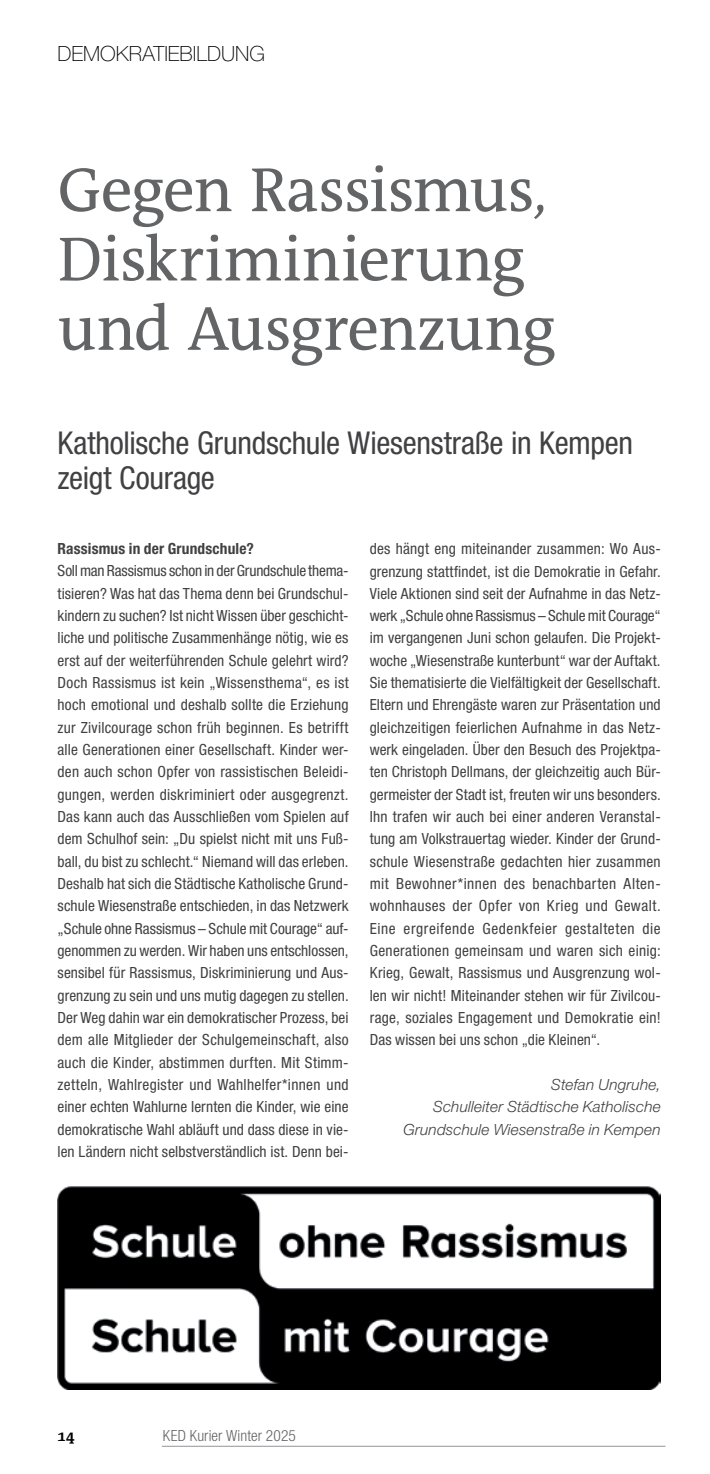
<style>
.page{position:relative;width:710px;height:1474px;background:#fff}
.page>*{position:absolute;margin:0;border:0;box-sizing:border-box;transform-origin:0 0}
.t1{font:63px/69.3px "The Antiqua Sun";letter-spacing:-.02em;color:#636466}
.t2{font:condensed 31.5px/35px "Helvetica Neue LT Std";letter-spacing:-.01em;color:#414042}
.t3{font:100 21px "Helvetica Neue LT Std";color:#000}
.t4{font:condensed 15.4px/22.4px "Helvetica Neue LT Std";letter-spacing:.01em;color:#414042;text-align:justify}
.t5{font:italic 300 15.4px/22.4px "Helvetica Neue LT Std";letter-spacing:.01em;color:#414042;text-align:right}
.t6{font:700 condensed 15.4px "Helvetica Neue LT Std";letter-spacing:.01em;color:#414042}
.t7{font:300 condensed 15.4px "Helvetica Neue LT Std";letter-spacing:.01em;color:#636466}
.t8{font:700 15.4px "The Antiqua Sun";color:#000}
</style>
<div class="page">
<hr style="left:162px;top:1445px;width:503px;height:1px;background:#939598">
<img style="left:58px;top:1186px;width:602px;height:203px">
<h3 class="t3" style="left:58px;top:41px;width:209px">DEMOKRATI EBildung</h3>
<h1 class="t1" style="left:58px;top:157px;width:499px">Gegen Rassismus,<br>Diskriminierung und Ausgrenzung</h1>
<h2 class="t2" style="left:58px;top:425px;width:576px">Katholische Grundschule Wiesenstraße in Kempen zeigt Courage</h2>
<p class="t6" style="left:58px;top:539px;width:198px">Rassismus in der Grundschule?</p>
<p class="t4" style="left:58px;top:559px;width:292px">Soll man Rassismus schon in der Grundschule thema&shy;tisieren? Was hat das Thema denn bei Grundschul&shy;kindern zu suchen? Ist nicht Wissen über geschicht&shy;liche und politische Zusammenhänge nötig, wie es erst auf der weiterführenden Schule gelehrt wird?<br>Doch Rassismus ist kein „Wissensthema“, es ist hoch emotional und deshalb sollte die Erziehung zur Zivilcourage schon früh beginnen. Es betrifft alle Generationen einer Gesellschaft. Kinder wer&shy;den auch schon Opfer von rassistischen Beleidi&shy;gungen, werden diskriminiert oder ausgegrenzt.<br>Das kann auch das Ausschließen vom Spielen auf dem Schulhof sein: „Du spielst nicht mit uns Fuß&shy;ball, du bist zu schlecht.“ Niemand will das erleben.<br>Deshalb hat sich die Städtische Katholische Grund&shy;schule Wiesenstraße entschieden, in das Netzwerk „Schule ohne Rassismus – Schule mit Courage“ auf&shy;genommen zu werden. Wir haben uns entschlossen, sensibel für Rassismus, Diskriminierung und Aus&shy;grenzung zu sein und uns mutig dagegen zu stellen.<br>Der Weg dahin war ein demokratischer Prozess, bei dem alle Mitglieder der Schulgemeinschaft, also auch die Kinder, abstimmen durften. Mit Stimm&shy;zetteln, Wahlregister und Wahlhelfer*innen und einer echten Wahlurne lernten die Kinder, wie eine demokratische Wahl abläuft und dass diese in vie&shy;len Ländern nicht selbstverständlich ist. Denn bei-</p>
<p class="t4" style="left:369px;top:537px;width:292px">des hängt eng miteinander zusammen: Wo Aus&shy;grenzung stattfindet, ist die Demokratie in Gefahr.<br>Viele Aktionen sind seit der Aufnahme in das Netz&shy;werk „Schule ohne Rassismus – Schule mit Courage“ im vergangenen Juni schon gelaufen. Die Projekt&shy;woche „Wiesenstraße kunterbunt“ war der Auftakt.<br>Sie thematisierte die Vielfältigkeit der Gesellschaft.<br>Eltern und Ehrengäste waren zur Präsentation und gleichzeitigen feierlichen Aufnahme in das Netz&shy;werk eingeladen. Über den Besuch des Projektpa&shy;ten Christoph Dellmans, der gleichzeitig auch Bür&shy;germeister der Stadt ist, freuten wir uns besonders.<br>Ihn trafen wir auch bei einer anderen Veranstal&shy;tung am Volkstrauertag wieder. Kinder der Grund&shy;schule Wiesenstraße gedachten hier zusammen mit Bewohner*innen des benachbarten Alten&shy;wohnhauses der Opfer von Krieg und Gewalt.<br>Eine ergreifende Gedenkfeier gestalteten die Generationen gemeinsam und waren sich einig:<br>Krieg, Gewalt, Rassismus und Ausgrenzung wol&shy;len wir nicht! Miteinander stehen wir für Zivilcou&shy;rage, soziales Engagement und Demokratie ein!<br>Das wissen bei uns schon „die Kleinen“.</p>
<p class="t5" style="left:403px;top:1073px;width:259px">Stefan Ungruhe,<br>Schulleiter Städtische Katholische<br>Grundschule Wiesenstraße in Kempen</p>
<p class="t8" style="left:58px;top:1427px;width:19px">14</p>
<p class="t7" style="left:163px;top:1426px;width:135px">KED Kurier Winter 2025</p>
</div>
